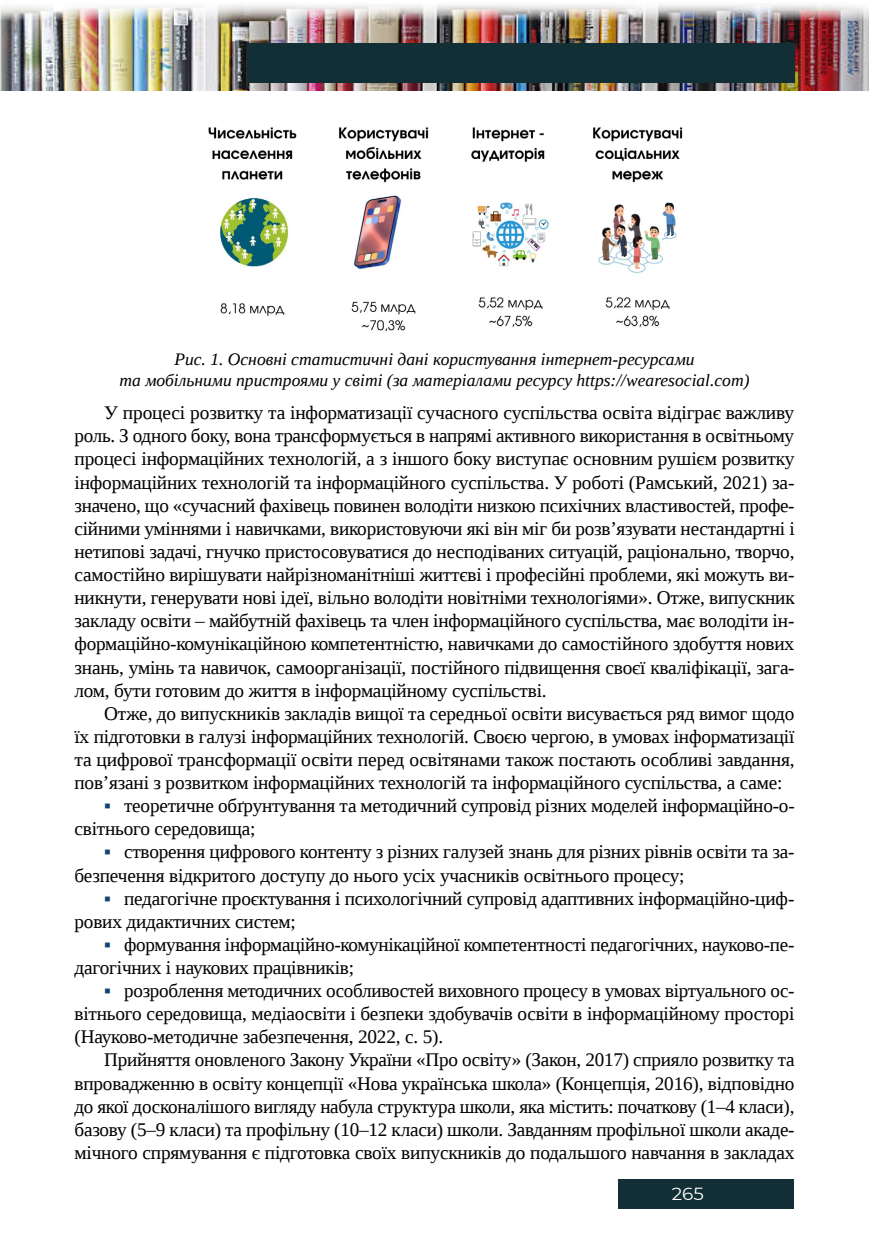
<style>
.page{position:relative;width:869px;height:1241px;background:#fff}
.page>*{position:absolute;margin:0;border:0;box-sizing:border-box;transform-origin:0 0}
.t1{font:19.25px/23.1px "Liberation Serif";letter-spacing:-.01em;color:#000;text-align:justify}
.t2{font:italic 17.5px/21px "Liberation Serif";color:#000;text-align:center}
.t3{font:17.5px "Montserrat";color:#fff;scale:1.05 1}
.s1{color:#0f4372}
</style>
<div class="page">
<img style="left:0;top:4px;width:868px;height:86px">
<div style="left:247px;top:43px;width:547px;height:40px;background:#122f35"></div>
<div style="left:618px;top:1178px;width:174px;height:30px;background:#122f35"></div>
<img style="left:208px;top:127px;width:475px;height:205px">
<p class="t2" style="left:119px;top:349px;width:631px">Рис. 1. Основні статистичні дані користування інтернет-ресурсами<br>та мобільними пристроями у світі (за матеріалами ресурсу https://wearesocial.com)</p>
<p class="t1" style="left:74px;top:401px;width:721px;text-indent:30px">У процесі розвитку та інформатизації сучасного суспільства освіта відіграє важливу роль. З одного боку, вона трансформується в напрямі активного використання в освітньому процесі інформаційних технологій, а з іншого боку виступає основним рушієм розвитку інформаційних технологій та інформаційного суспільства. У роботі (Рамський, 2021) за&shy;значено, що «сучасний фахівець повинен володіти низкою психічних властивостей, профе&shy;сійними уміннями і навичками, використовуючи які він міг би розв’язувати нестандартні і нетипові задачі, гнучко пристосовуватися до несподіваних ситуацій, раціонально, творчо, самостійно вирішувати найрізноманітніші життєві і професійні проблеми, які можуть ви&shy;никнути, генерувати нові ідеї, вільно володіти новітніми технологіями». Отже, випускник закладу освіти – майбутній фахівець та член інформаційного суспільства, має володіти ін&shy;формаційно-комунікаційною компетентністю, навичками до самостійного здобуття нових знань, умінь та навичок, самоорганізації, постійного підвищення своєї кваліфікації, зага&shy;лом, бути готовим до життя в інформаційному суспільстві.</p>
<p class="t1" style="left:74px;top:701px;width:721px;text-indent:30px">Отже, до випускників закладів вищої та середньої освіти висувається ряд вимог щодо їх підготовки в галузі інформаційних технологій. Своєю чергою, в умовах інформатизації та цифрової трансформації освіти перед освітянами також постають особливі завдання, пов’язані з розвитком інформаційних технологій та інформаційного суспільства, а саме:</p>
<p class="t1" style="left:74px;top:794px;width:721px;text-indent:30px"><span class="s1">▪</span> теоретичне обґрунтування та методичний супровід різних моделей інформаційно-о&shy;світнього середовища;</p>
<p class="t1" style="left:74px;top:840px;width:721px;text-indent:30px"><span class="s1">▪</span> створення цифрового контенту з різних галузей знань для різних рівнів освіти та за&shy;безпечення відкритого доступу до нього усіх учасників освітнього процесу;</p>
<p class="t1" style="left:74px;top:886px;width:721px;text-indent:30px"><span class="s1">▪</span> педагогічне проєктування і психологічний супровід адаптивних інформаційно-циф&shy;рових дидактичних систем;</p>
<p class="t1" style="left:74px;top:932px;width:721px;text-indent:30px"><span class="s1">▪</span> формування інформаційно-комунікаційної компетентності педагогічних, науково-пе&shy;дагогічних і наукових працівників;</p>
<p class="t1" style="left:74px;top:978px;width:721px;text-indent:30px"><span class="s1">▪</span> розроблення методичних особливостей виховного процесу в умовах віртуального ос&shy;вітнього середовища, медіаосвіти і безпеки здобувачів освіти в інформаційному просторі (Науково-методичне забезпечення, 2022, с. 5).</p>
<p class="t1" style="left:74px;top:1048px;width:721px;text-indent:30px">Прийняття оновленого Закону України «Про освіту» (Закон, 2017) сприяло розвитку та впровадженню в освіту концепції «Нова українська школа» (Концепція, 2016), відповідно до якої досконалішого вигляду набула структура школи, яка містить: початкову (1–4 класи), базову (5–9 класи) та профільну (10–12 класи) школи. Завданням профільної школи акаде&shy;мічного спрямування є підготовка своїх випускників до подальшого навчання в закладах</p>
<p class="t3" style="left:671px;top:1181px;width:32px">265</p>
</div>
